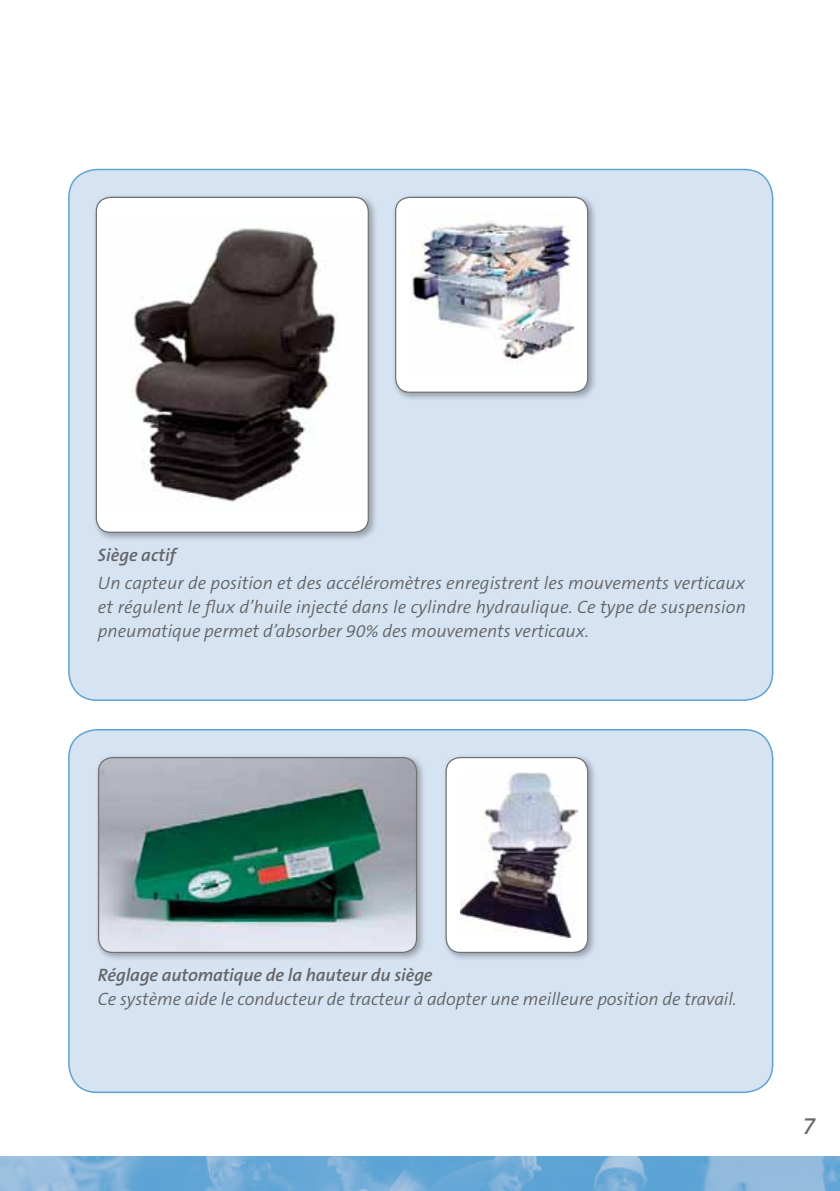
<style>
.page{position:relative;width:840px;height:1191px;background:#fff}
.page>*{position:absolute;margin:0;border:0;box-sizing:border-box;transform-origin:0 0}
.t1{font:italic 24px "The Sans B5 Plain";color:#646567}
.t2{font:italic 300 18px/24px "The Sans B4";color:#646567;text-align:justify}
.t3{font:italic 600 18px "The Sans B6";letter-spacing:-.005em;color:#646567}
</style>
<div class="page">
<img style="left:0;top:1157px;width:839px;height:34px">
<div style="left:69px;top:729px;width:703px;height:363px;background:#d6e3f2;border-radius:28px"></div>
<div style="left:68px;top:729px;width:705px;height:364px;border:2px solid #5ea3d3;border-radius:28px"></div>
<div style="left:69px;top:169px;width:703px;height:531px;background:#d6e3f2;border-radius:28px"></div>
<div style="left:442px;top:753px;width:154px;height:208px;background:#000;opacity:.3"></div>
<div style="left:446px;top:757px;width:141px;height:195px;background:#fff;border-radius:14px"></div>
<img style="left:460px;top:772px;width:117px;height:165px">
<div style="left:445px;top:757px;width:143px;height:196px;border:1px solid #707172;border-radius:14px"></div>
<div style="left:94px;top:753px;width:332px;height:208px;background:#000;opacity:.3"></div>
<img style="left:98px;top:757px;width:318px;height:195px">
<div style="left:98px;top:757px;width:319px;height:196px;border:1px solid #707172;border-radius:14px"></div>
<div style="left:92px;top:193px;width:285px;height:349px;background:#000;opacity:.3"></div>
<div style="left:96px;top:197px;width:272px;height:335px;background:#fff;border-radius:14px"></div>
<img style="left:132px;top:228px;width:204px;height:274px">
<div style="left:96px;top:197px;width:273px;height:336px;border:1px solid #707172;border-radius:14px"></div>
<div style="left:391px;top:193px;width:205px;height:208px;background:#000;opacity:.3"></div>
<div style="left:395px;top:197px;width:192px;height:195px;background:#fff;border-radius:14px"></div>
<img style="left:410px;top:221px;width:163px;height:142px">
<div style="left:395px;top:197px;width:193px;height:196px;border:1px solid #707172;border-radius:14px"></div>
<p class="t3" style="left:98px;top:545px;width:79px">Siège actif</p>
<p class="t2" style="left:98px;top:572px;width:649px">Un capteur de position et des accéléromètres enregistrent les mouvements verticaux et régulent le flux d’huile injecté dans le cylindre hydraulique. Ce type de suspension pneumatique permet d’absorber 90% des mouvements verticaux.</p>
<p class="t3" style="left:98px;top:965px;width:336px">Réglage automatique de la hauteur du siège</p>
<p class="t2" style="left:98px;top:988px;width:640px">Ce système aide le conducteur de tracteur à adopter une meilleure position de travail.</p>
<h1 class="t1" style="left:801px;top:1113px;width:15px">7</h1>
</div>
